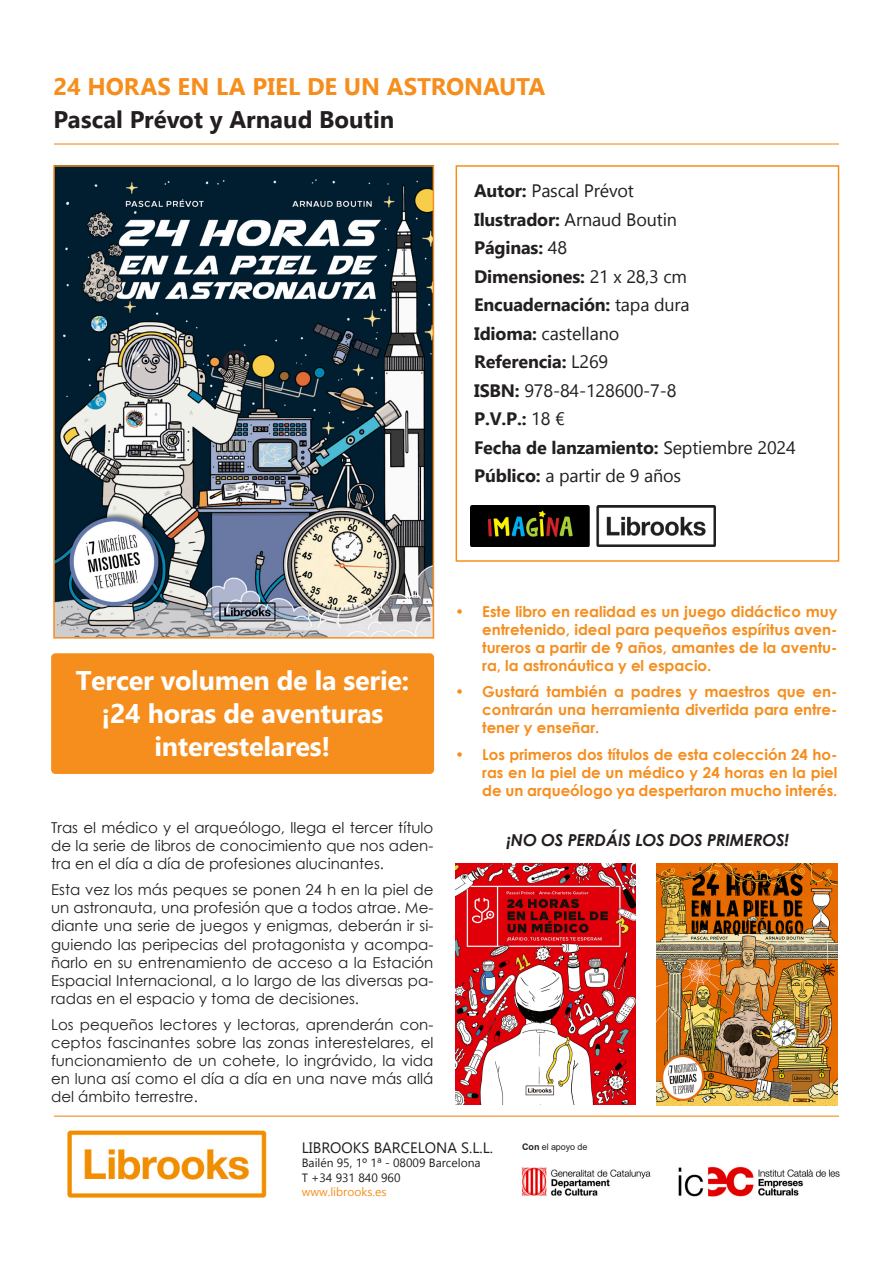
<style>
.page{position:relative;width:893px;height:1263px;background:#fff}
.page>*{position:absolute;margin:0;border:0;box-sizing:border-box;transform-origin:0 0}
.ENTRADETA_1_negre{font:700 27px/33px "Gadugi";letter-spacing:-.01em;color:#fff;text-align:center}
.AUTOR{font:700 24px "Gadugi";letter-spacing:-.005em;color:#f68e1e}
.AUTOR-2{font:700 24px "Gadugi";color:#231f20}
.FITXA{font:700 18px "Gadugi";letter-spacing:-.01em;color:#231f20}
.FITXA-2{font:18px "Gadugi";letter-spacing:-.01em;color:#231f20}
.TEXT_SEGUIT_TITOL{font:italic 700 16.5px "Century Gothic";letter-spacing:-.01em;color:#231f20}
.TEXT_SEGUIT{font:15px/18px "Century Gothic";color:#231f20;text-align:justify}
.t1{font:700 15px/18px "Century Gothic";color:#f68e1e;text-align:justify}
.t2{font:15px "Gadugi";color:#231f20}
.t3{font:12px "Gadugi";color:#231f20}
.t4{font:12px "Gadugi";color:#f68e1e}
.FITXA-3{font:9px "Arial";letter-spacing:-.01em;color:#231f20}
.s1{font-weight:700}
.s2{font-weight:400}
</style>
<div class="page">
<img style="left:67px;top:1129px;width:200px;height:69px">
<hr style="left:54px;top:1115px;width:785px;height:2px;background:#f68e1e">
<hr style="left:54px;top:143px;width:785px;height:2px;background:#f68e1e">
<img style="left:521px;top:1166px;width:319px;height:31px">
<img style="left:56px;top:168px;width:375px;height:468px">
<div style="left:53px;top:165px;width:381px;height:474px;border:2px solid #f68e1e"></div>
<div style="left:51px;top:653px;width:383px;height:121px;background:#f68e1e;border-radius:4px"></div>
<img style="left:455px;top:864px;width:181px;height:241px">
<img style="left:657px;top:864px;width:180px;height:241px">
<img style="left:471px;top:506px;width:244px;height:40px">
<div style="left:456px;top:165px;width:383px;height:397px;border:2px solid #f68e1e"></div>
<p class="AUTOR" style="left:54px;top:72px;width:493px">24 HORAS EN LA PIEL DE UN ASTRONAUTA</p>
<p class="AUTOR-2" style="left:54px;top:105px;width:342px">Pascal Prévot y Arnaud Boutin</p>
<p class="FITXA-2" style="left:474px;top:180px;width:161px"><span class="s1">Autor:</span> Pascal Prévot</p>
<p class="FITXA-2" style="left:474px;top:209px;width:204px"><span class="s1">Ilustrador:</span> Arnaud Boutin</p>
<p class="FITXA" style="left:474px;top:237px;width:94px">Páginas: <span class="s2">48</span></p>
<p class="FITXA" style="left:474px;top:266px;width:214px">Dimensiones: <span class="s2">21 x 28,3 cm</span></p>
<p class="FITXA" style="left:474px;top:294px;width:217px">Encuadernación: <span class="s2">tapa dura</span></p>
<p class="FITXA-2" style="left:474px;top:323px;width:147px"><span class="s1">Idioma:</span> castellano</p>
<p class="FITXA" style="left:474px;top:351px;width:136px">Referencia: <span class="s2">L269</span></p>
<p class="FITXA-2" style="left:474px;top:380px;width:204px"><span class="s1">ISBN:</span> 978-84-128600-7-8</p>
<p class="FITXA" style="left:474px;top:408px;width:92px">P.V.P.: <span class="s2">18 €</span></p>
<p class="FITXA" style="left:474px;top:437px;width:323px">Fecha de lanzamiento: <span class="s2">Septiembre 2024</span></p>
<p class="FITXA-2" style="left:474px;top:465px;width:208px"><span class="s1">Público:</span> a partir de 9 años</p>
<p class="ENTRADETA_1_negre" style="left:76px;top:664px;width:335px">Tercer volumen de la serie:</p>
<p class="ENTRADETA_1_negre" style="left:101px;top:697px;width:283px">¡24 horas de aventuras interestelares!</p>
<p class="TEXT_SEGUIT" style="left:51px;top:818px;width:384px">Tras el médico y el arqueólogo, llega el tercer título de la serie de libros de conocimiento que nos aden&shy;tra en el día a día de profesiones alucinantes.</p>
<p class="TEXT_SEGUIT" style="left:51px;top:881px;width:384px">Esta vez los más peques se ponen 24 h en la piel de un astronauta, una profesión que a todos atrae. Me&shy;diante una serie de juegos y enigmas, deberán ir si&shy;guiendo las peripecias del protagonista y acompa&shy;ñarlo en su entrenamiento de acceso a la Estación Espacial Internacional, a lo largo de las diversas pa&shy;radas en el espacio y toma de decisiones.</p>
<p class="TEXT_SEGUIT" style="left:51px;top:1015px;width:384px">Los pequeños lectores y lectoras, aprenderán con&shy;ceptos fascinantes sobre las zonas interestelares, el funcionamiento de un cohete, lo ingrávido, la vida en luna así como el día a día en una nave más allá del ámbito terrestre.</p>
<p class="t1" style="left:482px;top:602px;width:357px;text-indent:-27px"><span class="s2">•</span> Este libro en realidad es un juego didáctico muy entretenido, ideal para pequeños espíritus aven&shy;tureros a partir de 9 años, amantes de la aventu&shy;ra, la astronáutica y el espacio.</p>
<p class="t1" style="left:482px;top:682px;width:357px;text-indent:-27px"><span class="s2">•</span> Gustará también a padres y maestros que en&shy;contrarán una herramienta divertida para entre&shy;tener y enseñar.</p>
<p class="t1" style="left:482px;top:745px;width:357px;text-indent:-27px"><span class="s2">•</span> Los primeros dos títulos de esta colección 24 ho&shy;ras en la piel de un médico y 24 horas en la piel de un arqueólogo ya despertaron mucho interés.</p>
<p class="TEXT_SEGUIT_TITOL" style="left:506px;top:827px;width:284px">¡NO OS PERDÁIS LOS DOS PRIMEROS!</p>
<p class="t2" style="left:302px;top:1138px;width:193px">LIBROOKS BARCELONA S.L.L.</p>
<p class="t3" style="left:302px;top:1156px;width:180px">Bailén 95, 1º 1ª - 08009 Barcelona</p>
<p class="t3" style="left:302px;top:1170px;width:100px">T +34 931 840 960</p>
<p class="t4" style="left:302px;top:1185px;width:86px">www.librooks.es</p>
<p class="FITXA-3" style="left:522px;top:1140px;width:67px"><span class="s1">Con</span> el apoyo de</p>
</div>
